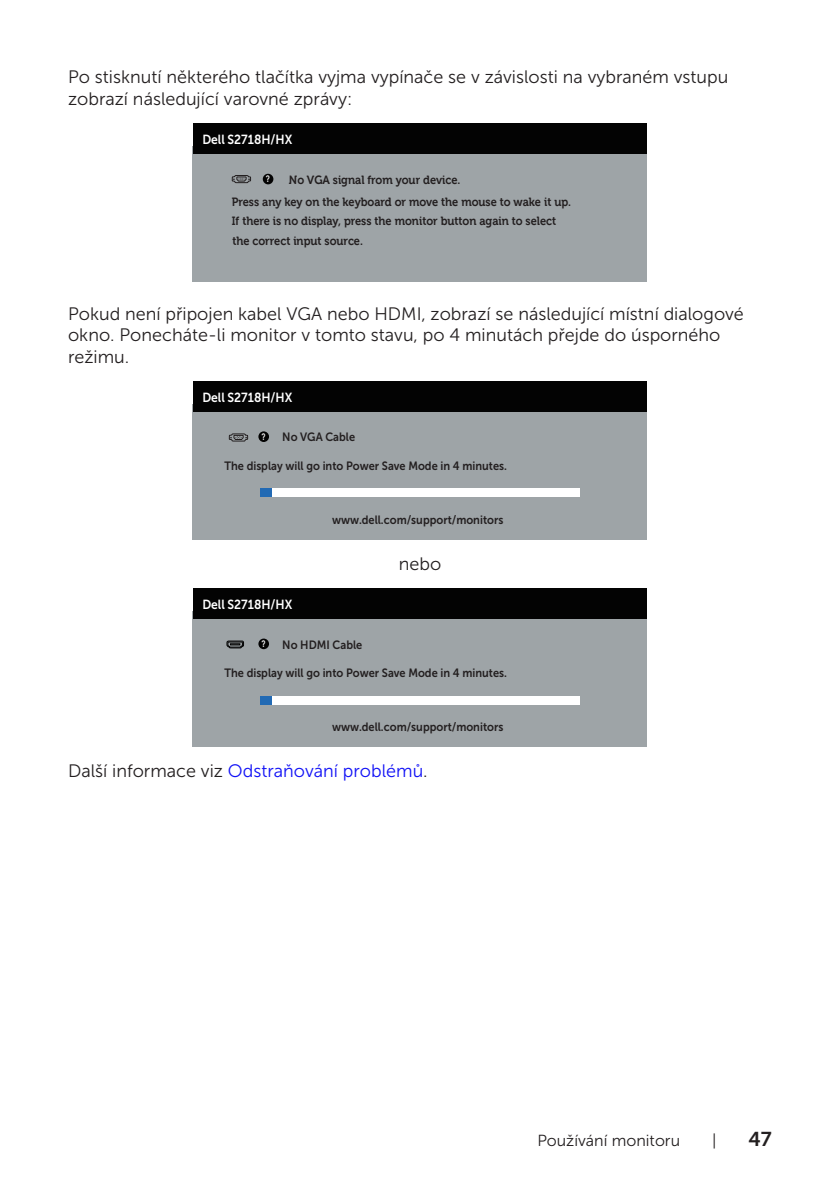
<style>
.page{position:relative;width:840px;height:1191px;background:#fff}
.page>*{position:absolute;margin:0;border:0;box-sizing:border-box;transform-origin:0 0}
.t1{font:20px "Museo Sans For Dell 700";color:#231f20}
.text{font:18px/21.6px "Museo Sans For Dell 300";color:#231f20}
.text-2{font:18px "Museo Sans For Dell 300";color:#1111f6}
.t2{font:16px "Museo Sans For Dell 300";color:#231f20}
.t3{font:13.2px "Museo Sans For Dell 700";color:#fff;scale:.92 1}
.t4{font:12px "Museo Sans For Dell 700";color:#231f20;scale:.92 1}
.t5{font:700 12px/22px "Museo For Dell";color:#231f20;scale:.92 1}
.t6{font:700 9px "Arial";color:#fff;scale:.73 1}
.s1{color:#231f20}
</style>
<div class="page">
<div style="left:193px;top:146px;width:453px;height:136px;background:#9ea4a7"></div>
<div style="left:193px;top:123px;width:453px;height:30px;background:#030303"></div>
<div style="left:262px;top:174px;width:11px;height:10px;background:#030303;border-radius:50%"></div>
<svg style="left:231px;top:175px;width:20px;height:9px"></svg>
<div style="left:193px;top:404px;width:453px;height:136px;background:#9ea4a7"></div>
<div style="left:193px;top:380px;width:453px;height:31px;background:#030303"></div>
<div style="left:260px;top:489px;width:319px;height:8px;background:#fff"></div>
<div style="left:260px;top:489px;width:11px;height:8px;background:#226ab4"></div>
<div style="left:258px;top:431px;width:11px;height:11px;background:#030303;border-radius:50%"></div>
<svg style="left:228px;top:433px;width:20px;height:9px"></svg>
<div style="left:193px;top:611px;width:453px;height:136px;background:#9ea4a7"></div>
<div style="left:193px;top:588px;width:453px;height:30px;background:#030303"></div>
<div style="left:260px;top:696px;width:319px;height:8px;background:#fff"></div>
<div style="left:260px;top:696px;width:11px;height:8px;background:#226ab4"></div>
<div style="left:258px;top:638px;width:11px;height:11px;background:#030303;border-radius:50%"></div>
<svg style="left:226px;top:640px;width:18px;height:8px"></svg>
<p class="text" style="left:68px;top:66px;width:661px">Po stisknutí některého tlačítka vyjma vypínače se v závislosti na vybraném vstupu zobrazí následující varovné zprávy:</p>
<p class="t3" style="left:202px;top:132px;width:99px">Dell S2718H/HX</p>
<p class="t6" style="left:266px;top:173px;width:7px">?</p>
<p class="t5" style="left:232px;top:169px;width:370px;text-indent:57px">No VGA signal from your device.<br>Press any key on the keyboard or move the mouse to wake it up.</p>
<p class="t5" style="left:232px;top:230px;width:143px">the correct input source.</p>
<p class="t5" style="left:232px;top:210px;width:354px">If there is no display, press the monitor button again to select</p>
<p class="text" style="left:68px;top:303px;width:677px">Pokud není připojen kabel VGA nebo HDMI, zobrazí se následující místní dialogové okno. Ponecháte-li monitor v tomto stavu, po 4 minutách přejde do úsporného režimu.</p>
<p class="t3" style="left:202px;top:390px;width:99px">Dell S2718H/HX</p>
<p class="t4" style="left:282px;top:430px;width:81px">No VGA Cable</p>
<p class="t4" style="left:224px;top:459px;width:308px">The display will go into Power Save Mode in 4 minutes.</p>
<p class="t6" style="left:261px;top:431px;width:7px">?</p>
<p class="t4" style="left:332px;top:513px;width:188px">www.dell.com/support/monitors</p>
<p class="text" style="left:398px;top:553px;width:44px">nebo</p>
<p class="t3" style="left:202px;top:597px;width:99px">Dell S2718H/HX</p>
<p class="t4" style="left:282px;top:637px;width:88px">No HDMI Cable</p>
<p class="t4" style="left:224px;top:666px;width:308px">The display will go into Power Save Mode in 4 minutes.</p>
<p class="t6" style="left:261px;top:638px;width:7px">?</p>
<p class="t4" style="left:332px;top:720px;width:188px">www.dell.com/support/monitors</p>
<p class="text-2" style="left:68px;top:761px;width:361px"><span class="s1">Další informace viz</span> Odstraňování problémů<span class="s1">.</span></p>
<p class="t2" style="left:537px;top:1131px;width:144px">Používání monitoru</p>
<p class="t2" style="left:711px;top:1131px;width:6px">|</p>
<p class="t1" style="left:748px;top:1127px;width:25px">47</p>
</div>
